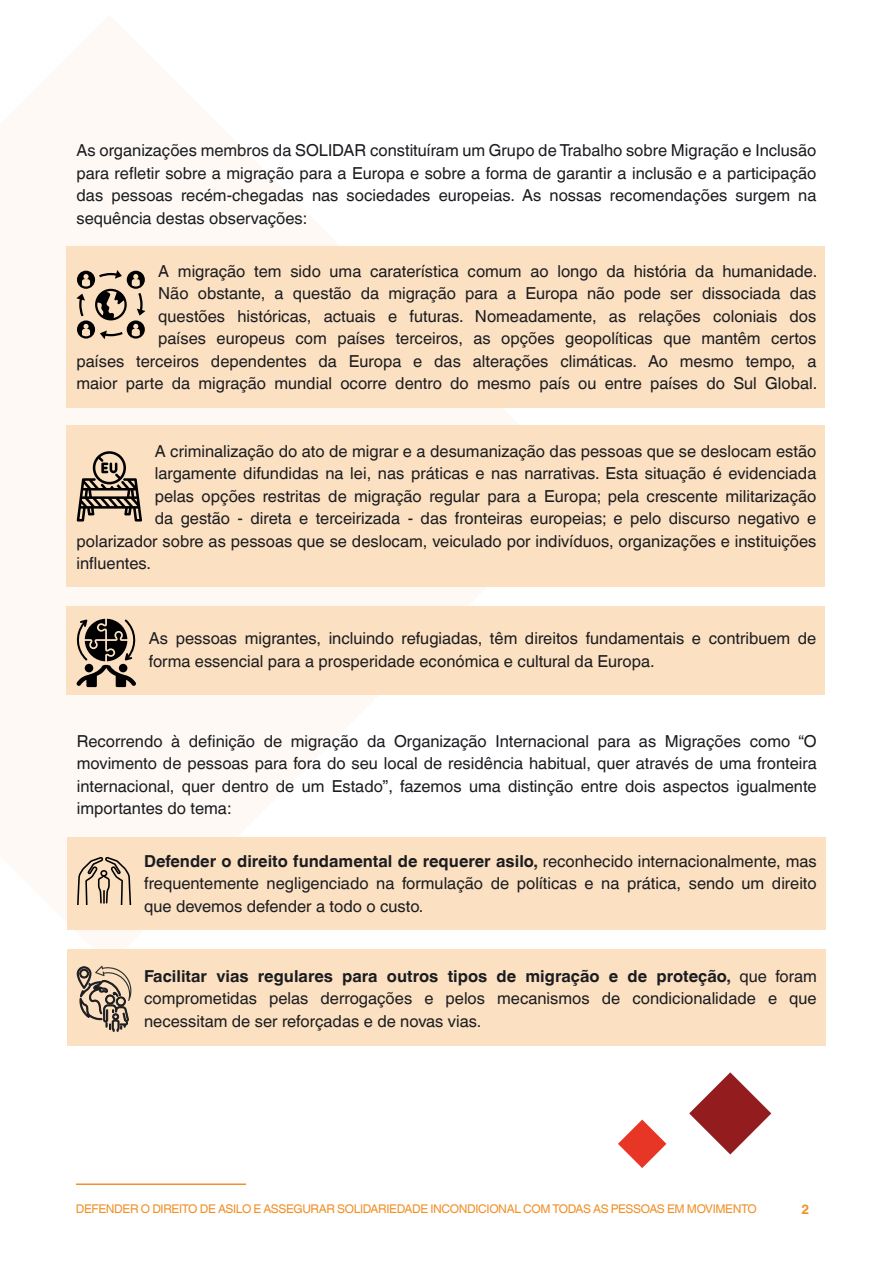
<style>
.page{position:relative;width:893px;height:1263px;background:#fff}
.page>*{position:absolute;margin:0;border:0;box-sizing:border-box;transform-origin:0 0}
.t1{font:16.5px/22.5px "Helvetica World";color:#1b1c20;text-align:justify}
.t2{font:700 13.5px "Helvetica World";color:#f0912a}
.t3{font:12px "Helvetica World";letter-spacing:-.03em;color:#f0912a}
.s1{font-weight:700}
</style>
<div class="page">
<hr style="left:76px;top:1183px;width:170px;height:2px;background:#f0912a">
<svg style="left:0;top:16px;width:584px;height:934px"></svg>
<div style="left:67px;top:246px;width:758px;height:161px;background:#fbe0c1"></div>
<div style="left:67px;top:426px;width:758px;height:161px;background:#fbe0c1"></div>
<div style="left:67px;top:606px;width:758px;height:89px;background:#fbe0c1"></div>
<svg style="left:76px;top:270px;width:69px;height:69px"></svg>
<svg style="left:77px;top:451px;width:65px;height:70px"></svg>
<svg style="left:77px;top:619px;width:59px;height:68px"></svg>
<div style="left:67px;top:950px;width:758px;height:96px;background:#fbe0c1"></div>
<div style="left:67px;top:837px;width:758px;height:93px;background:#fbe0c1"></div>
<svg style="left:77px;top:857px;width:54px;height:48px"></svg>
<svg style="left:77px;top:966px;width:54px;height:66px"></svg>
<svg style="left:618px;top:1119px;width:48px;height:49px"></svg>
<svg style="left:689px;top:1072px;width:82px;height:82px"></svg>
<p class="t1" style="left:77px;top:139px;width:741px">As organizações membros da SOLIDAR constituíram um Grupo de Trabalho sobre Migração e Inclusão para refletir sobre a migração para a Europa e sobre a forma de garantir a inclusão e a participação das pessoas recém-chegadas nas sociedades europeias. As nossas recomendações surgem na sequência destas observações:</p>
<p class="t1" style="left:77px;top:260px;width:742px;text-align:right">A migração tem sido uma caraterística comum ao longo da história da humanidade.<br>Não obstante, a questão da migração para a Europa não pode ser dissociada das<br>questões históricas, actuais e futuras. Nomeadamente, as relações coloniais dos<br>países europeus com países terceiros, as opções geopolíticas que mantêm certos<br>países terceiros dependentes da Europa e das alterações climáticas. Ao mesmo tempo, a maior parte da migração mundial ocorre dentro do mesmo país ou entre países do Sul Global.</p>
<p class="t1" style="left:155px;top:440px;width:663px">A criminalização do ato de migrar e a desumanização das pessoas que se deslocam estão</p>
<p class="t1" style="left:155px;top:462px;width:663px">largamente difundidas na lei, nas práticas e nas narrativas. Esta situação é evidenciada</p>
<p class="t1" style="left:155px;top:485px;width:663px">pelas opções restritas de migração regular para a Europa; pela crescente militarização</p>
<p class="t1" style="left:155px;top:507px;width:663px">da gestão - direta e terceirizada - das fronteiras europeias; e pelo discurso negativo e</p>
<p class="t1" style="left:77px;top:530px;width:741px">polarizador sobre as pessoas que se deslocam, veiculado por indivíduos, organizações e instituições</p>
<p class="t1" style="left:77px;top:552px;width:76px">influentes.</p>
<p class="t1" style="left:149px;top:627px;width:669px">As pessoas migrantes, incluindo refugiadas, têm direitos fundamentais e contribuem de forma essencial para a prosperidade económica e cultural da Europa.</p>
<p class="t1" style="left:77px;top:730px;width:741px">Recorrendo à definição de migração da Organização Internacional para as Migrações como “O movimento de pessoas para fora do seu local de residência habitual, quer através de uma fronteira internacional, quer dentro de um Estado”, fazemos uma distinção entre dois aspectos igualmente importantes do tema:</p>
<p class="t1" style="left:144px;top:850px;width:674px"><span class="s1">Defender o direito fundamental de requerer asilo,</span> reconhecido internacionalmente, mas frequentemente negligenciado na formulação de políticas e na prática, sendo um direito que devemos defender a todo o custo.</p>
<p class="t1" style="left:144px;top:964px;width:674px"><span class="s1">Facilitar vias regulares para outros tipos de migração e de proteção,</span> que foram comprometidas pelas derrogações e pelos mecanismos de condicionalidade e que necessitam de ser reforçadas e de novas vias.</p>
<p class="t3" style="left:76px;top:1202px;width:682px">DEFENDER O DIREITO DE ASILO E ASSEGURAR SOLIDARIEDADE INCONDICIONAL COM TODAS AS PESSOAS EM MOVIMENTO</p>
<p class="t2" style="left:801px;top:1201px;width:9px">2</p>
</div>
